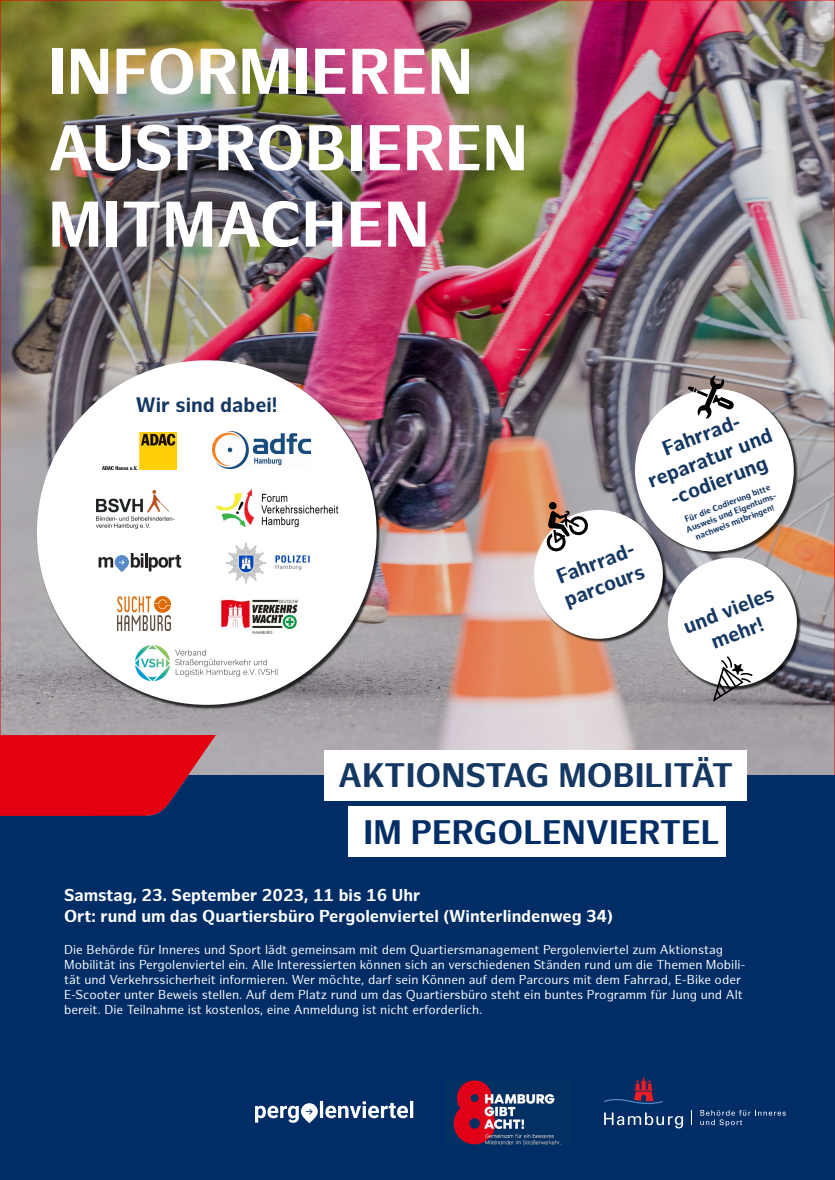
<style>
.page{position:relative;width:835px;height:1180px;background:#fff}
.page>*{position:absolute;margin:0;border:0;box-sizing:border-box;transform-origin:0 0}
.t1{font:700 63px/76.4px "Hamburg Sans";color:#fff}
.t2{font:700 33.07px "Hamburg Sans";color:#153862}
.t3{font:700 33.07px "Hamburg Sans";color:#002d66}
.t4{font:700 20.3px/24.4px "Hamburg Sans";color:#153862;text-align:center}
.t5{font:700 16.8px/21.3px "Hamburg Sans";color:#fff}
.t6{font:12.6px/15.1px "Hamburg Sans";color:#fff}
.t7{font:700 8.4px/10.1px "Hamburg Sans";color:#153862;text-align:center}
</style>
<div class="page">
<img style="left:0;top:0;width:834px;height:774px">
<div style="left:0;top:775px;width:834px;height:405px;background:#002d66"></div>
<img style="left:0;top:735px;width:215px;height:80px">
<svg style="left:604px;top:1112px;width:79px;height:16px"></svg>
<svg style="left:604px;top:1077px;width:58px;height:28px"></svg>
<svg style="left:700px;top:1110px;width:85px;height:16px"></svg>
<svg style="left:691px;top:1110px;width:1px;height:15px"></svg>
<div style="left:325px;top:750px;width:421px;height:50px;background:#fff"></div>
<div style="left:348px;top:806px;width:378px;height:51px;background:#fff"></div>
<svg style="left:255px;top:1101px;width:158px;height:22px"></svg>
<div style="left:37px;top:361px;width:344px;height:348px;background:#000;opacity:.75"></div>
<div style="left:37px;top:360px;width:339px;height:345px;background:#fff;border-radius:50%"></div>
<img style="left:103px;top:432px;width:73px;height:37px">
<img style="left:212px;top:432px;width:99px;height:37px">
<img style="left:215px;top:490px;width:124px;height:37px">
<img style="left:226px;top:542px;width:84px;height:41px">
<img style="left:221px;top:595px;width:78px;height:39px">
<div style="left:534px;top:510px;width:133px;height:133px;background:#000;opacity:.75"></div>
<div style="left:534px;top:510px;width:128px;height:129px;background:#fff;border-radius:50%"></div>
<div style="left:635px;top:389px;width:163px;height:167px;background:#000;opacity:.75"></div>
<div style="left:635px;top:389px;width:158px;height:162px;background:#fff;border-radius:50%"></div>
<div style="left:668px;top:558px;width:133px;height:133px;background:#000;opacity:.75"></div>
<div style="left:667px;top:557px;width:129px;height:129px;background:#fff;border-radius:50%"></div>
<img style="left:453px;top:1080px;width:108px;height:64px">
<img style="left:118px;top:596px;width:52px;height:34px">
<img style="left:97px;top:490px;width:77px;height:38px">
<svg style="left:99px;top:553px;width:82px;height:19px"></svg>
<svg style="left:545px;top:501px;width:44px;height:51px"></svg>
<svg style="left:687px;top:375px;width:47px;height:44px"></svg>
<svg style="left:713px;top:656px;width:39px;height:45px"></svg>
<img style="left:136px;top:646px;width:142px;height:34px">
<h1 class="t1" style="left:48px;top:36px;width:481px">INFORMIEREN<br>AUSPROBIEREN<br>MITMACHEN</h1>
<h3 class="t4" style="left:136px;top:394px;width:143px">Wir sind dabei!</h3>
<h3 class="t4" style="left:635px;top:448px;width:133px;rotate:-21deg">Fahrrad&shy;reparatur und -codierung</h3>
<p class="t7" style="left:681px;top:516px;width:98px;rotate:-21deg">Für die Codierung bitte<br>Ausweis und Eigentums&shy;nachweis mitbringen!</p>
<h3 class="t4" style="left:552px;top:567px;width:87px;text-align:left;rotate:-21deg">Fahrrad&shy;parcours</h3>
<h3 class="t4" style="left:680px;top:616px;width:97px;rotate:-21deg">und vieles mehr!</h3>
<h2 class="t2" style="left:338px;top:756px;width:396px">AKTIONSTAG MOBILITÄT</h2>
<h2 class="t3" style="left:363px;top:812px;width:357px">IM PERGOLENVIERTEL</h2>
<h3 class="t5" style="left:64px;top:885px;width:550px">Samstag, 23. September 2023, 11 bis 16 Uhr<br>Ort: rund um das Quartiersbüro Pergolenviertel (Winterlindenweg 34)</h3>
<p class="t6" style="left:64px;top:942px;width:683px">Die Behörde für Inneres und Sport lädt gemeinsam mit dem Quartiersmanagement Pergolenviertel zum Aktionstag Mobilität ins Pergolenviertel ein. Alle Interessierten können sich an verschiedenen Ständen rund um die Themen Mobili&shy;tät und Verkehrssicherheit informieren. Wer möchte, darf sein Können auf dem Parcours mit dem Fahrrad, E-Bike oder E-Scooter unter Beweis stellen. Auf dem Platz rund um das Quartiersbüro steht ein buntes Programm für Jung und Alt bereit. Die Teilnahme ist kostenlos, eine Anmeldung ist nicht erforderlich.</p>
</div>
